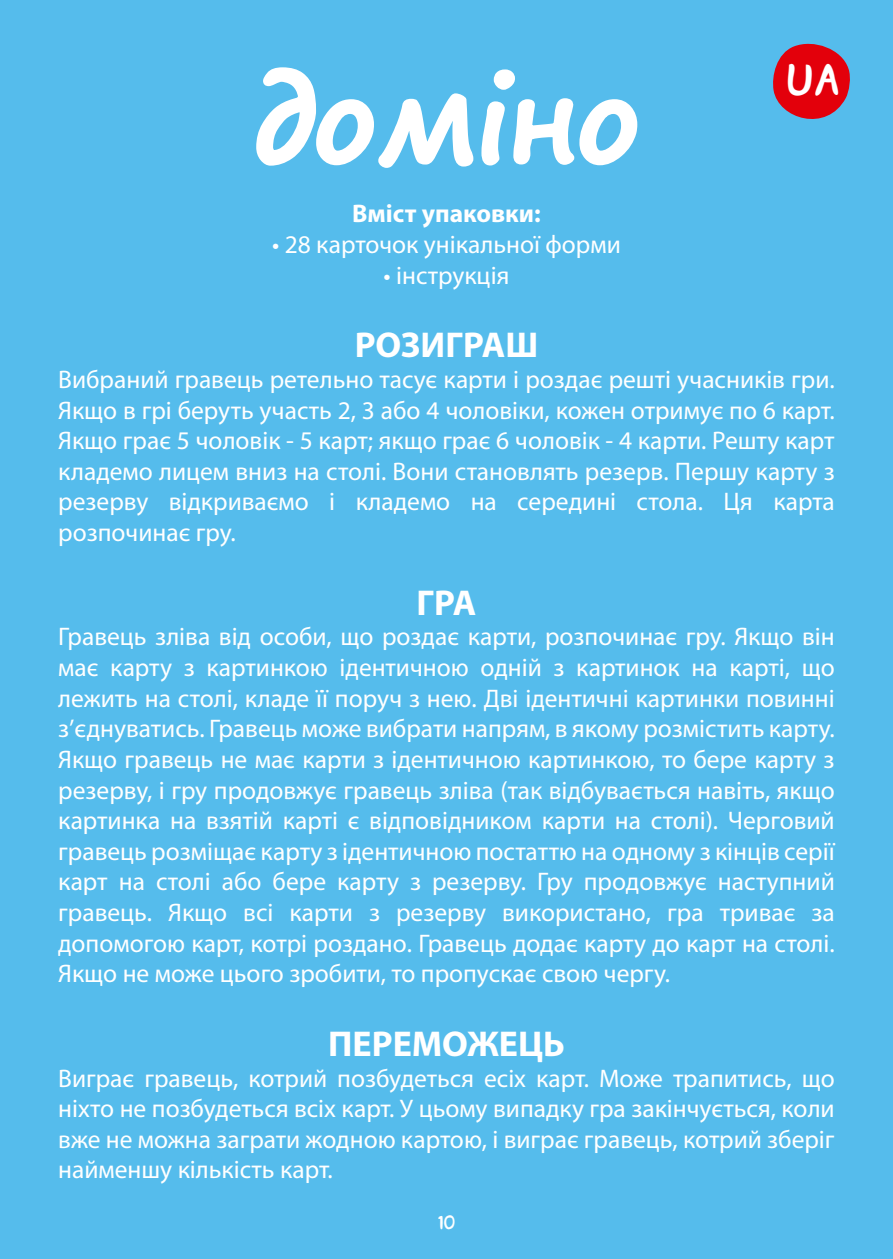
<style>
.page{position:relative;width:893px;height:1259px;background:#55bcec}
.page>*{position:absolute;margin:0;border:0;box-sizing:border-box;transform-origin:0 0}
.t1{font:700 114px "Segoe Print";color:#fff}
.t2{font:700 45.3px "Peppa";color:#fff}
.t3{font:700 36px "Myriad Pro";color:#fff}
.t4{font:25.5px/30.6px "Myriad Pro";color:#fff;text-align:justify}
.t5{font:700 25.5px "Myriad Pro";color:#fff}
.t6{font:700 21px "Peppa";color:#fff}
</style>
<div class="page">
<svg style="left:256px;top:67px;width:382px;height:101px"></svg>
<svg style="left:773px;top:43px;width:77px;height:76px"></svg>
<h1 class="t1" style="left:253px;top:16px;width:389px">домiнo</h1>
<p class="t5" style="left:352px;top:197px;width:190px">Вміст упаковки:</p>
<p class="t4" style="left:272px;top:229px;width:350px">• 28 карточок унікальної форми</p>
<p class="t4" style="left:384px;top:259px;width:127px">• інструкція</p>
<h2 class="t2" style="left:786px;top:52px;width:56px">UA</h2>
<h3 class="t3" style="left:355px;top:322px;width:185px">РОЗИГРАШ</h3>
<p class="t4" style="left:58px;top:364px;width:778px">Вибраний гравець ретельно тасує карти і роздає решті учасників гри.<br>Якщо в грі беруть участь 2, 3 або 4 чоловіки, кожен отримує по 6 карт.<br>Якщо грає 5 чоловік - 5 карт; якщо грає 6 чоловік - 4 карти. Решту карт кладемо лицем вниз на столі. Вони становлять резерв. Першу карту з резерву відкриваємо і кладемо на середині стола. Ця карта розпочинає гру.</p>
<h3 class="t3" style="left:416px;top:579px;width:61px">ГРА</h3>
<p class="t4" style="left:58px;top:621px;width:778px">Гравець зліва від особи, що роздає карти, розпочинає гру. Якщо він має карту з картинкою ідентичною одній з картинок на карті, що лежить на столі, кладе її поруч з нею. Дві ідентичні картинки повинні з’єднуватись. Гравець може вибрати напрям, в якому розмістить карту.<br>Якщо гравець не має карти з ідентичною картинкою, то бере карту з резерву, і гру продовжує гравець зліва (так відбувається навіть, якщо картинка на взятій карті є відповідником карти на столі). Черговий гравець розміщає карту з ідентичною постаттю на одному з кінців серії карт на столі або бере карту з резерву. Гру продовжує наступний гравець. Якщо всі карти з резерву використано, гра триває за допомогою карт, котрі роздано. Гравець додає карту до карт на столі.<br>Якщо не може цього зробити, то пропускає свою чергу.</p>
<h3 class="t3" style="left:328px;top:1020px;width:238px">ПЕРЕМОЖЕЦЬ</h3>
<p class="t4" style="left:58px;top:1062px;width:778px">Виграє гравець, котрий позбудеться есіх карт. Може трапитись, що ніхто не позбудеться всіх карт. У цьому випадку гра закінчується, коли вже не можна заграти жодною картою, і виграє гравець, котрий зберіг найменшу кількість карт.</p>
<p class="t6" style="left:437px;top:1209px;width:20px">10</p>
</div>
